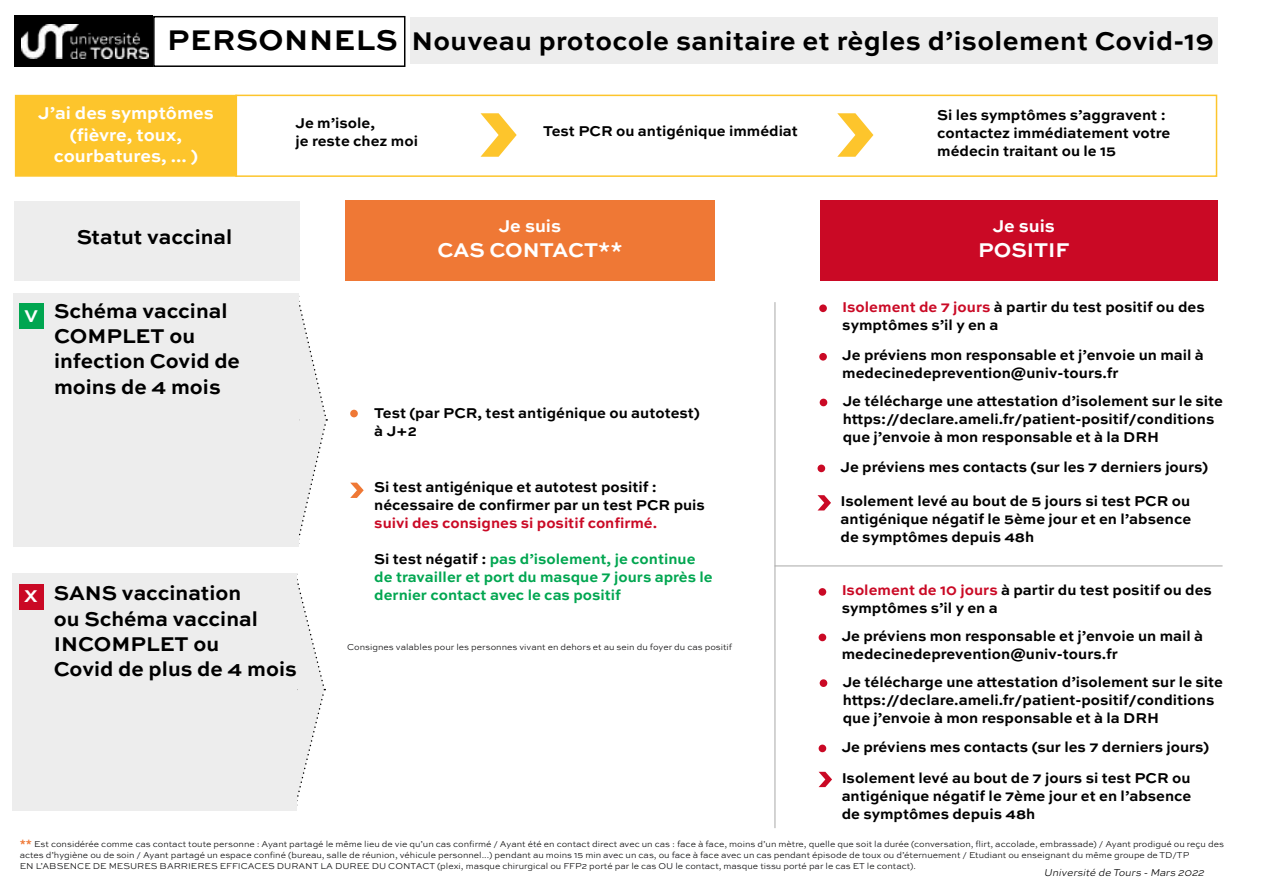
<style>
.page{position:relative;width:1263px;height:893px;background:#fff}
.page>*{position:absolute;margin:0;border:0;box-sizing:border-box;transform-origin:0 0}
.t1{font:700 27px "Sweet Sans Pro";letter-spacing:.015em;color:#000}
.t2{font:700 21px/25.2px "Sweet Sans Pro";color:#000}
.t3{font:700 21px "Sweet Sans Pro";color:#fff}
.t4{font:700 18px/21.6px "Sweet Sans Pro";color:#fff;text-align:center}
.t5{font:700 15px/18px "Sweet Sans Pro";color:#000}
.t6{font:700 15px/18px "Sweet Sans Pro";color:#00a650}
.t7{font:700 15px "Sweet Sans Pro";color:#ca0925}
.t8{font:italic 300 10.5px "Sweet Sans Pro";color:#000}
.t9{font:300 9px/10.8px "Sweet Sans Pro";color:#020203}
.s1{font-size:30px}
.s2{color:#000}
.s3{color:#ca0925}
.s4{font-weight:700;font-size:10.5px;color:#ef7835}
</style>
<div class="page">
<svg style="left:297px;top:573px;width:29px;height:233px"></svg>
<svg style="left:299px;top:296px;width:28px;height:248px"></svg>
<div style="left:410px;top:17px;width:808px;height:47px;background:#ededed"></div>
<div style="left:14px;top:201px;width:286px;height:80px;background:#ededed"></div>
<div style="left:13px;top:573px;width:284px;height:237px;background:#ededed"></div>
<div style="left:14px;top:293px;width:285px;height:253px;background:#ededed"></div>
<div style="left:15px;top:95px;width:222px;height:82px;background:#fdc52c;border:2px solid #fdc52c"></div>
<div style="left:345px;top:201px;width:370px;height:80px;background:#ef7835"></div>
<div style="left:820px;top:201px;width:398px;height:80px;background:#ca0925"></div>
<div style="left:19px;top:584px;width:25px;height:26px;background:#ca0925"></div>
<div style="left:19px;top:304px;width:25px;height:25px;background:#00a650"></div>
<div style="left:235px;top:95px;width:982px;height:82px;border:2px solid #fdc52c"></div>
<svg style="left:480px;top:113px;width:37px;height:44px"></svg>
<svg style="left:837px;top:113px;width:36px;height:44px"></svg>
<div style="left:819px;top:304px;width:8px;height:8px;background:#ca0925;border-radius:50%"></div>
<div style="left:819px;top:353px;width:8px;height:8px;background:#ca0925;border-radius:50%"></div>
<div style="left:817px;top:465px;width:8px;height:7px;background:#ca0925;border-radius:50%"></div>
<svg style="left:817px;top:495px;width:14px;height:15px"></svg>
<div style="left:819px;top:588px;width:7px;height:8px;background:#ca0925;border-radius:50%"></div>
<svg style="left:819px;top:772px;width:13px;height:15px"></svg>
<hr style="left:774px;top:302px;width:1px;height:526px;background:#a8a8a7">
<hr style="left:774px;top:566px;width:448px;height:1px;background:#a8a8a7">
<div style="left:14px;top:16px;width:139px;height:51px;background:#000"></div>
<img style="left:21px;top:25px;width:128px;height:33px">
<div style="left:153px;top:16px;width:252px;height:51px;border:2px solid #000"></div>
<div style="left:819px;top:634px;width:7px;height:7px;background:#ca0925;border-radius:50%"></div>
<div style="left:819px;top:745px;width:7px;height:7px;background:#ca0925;border-radius:50%"></div>
<div style="left:820px;top:399px;width:7px;height:7px;background:#ca0925;border-radius:50%"></div>
<div style="left:820px;top:679px;width:7px;height:8px;background:#ca0925;border-radius:50%"></div>
<div style="left:350px;top:410px;width:8px;height:7px;background:#ef7835;border-radius:50%"></div>
<svg style="left:350px;top:483px;width:14px;height:15px"></svg>
<h1 class="t1" style="left:167px;top:20px;width:1048px"><span class="s1">PERSONNELS</span> Nouveau protocole sanitaire et règles d’isolement Covid-19</h1>
<p class="t4" style="left:38px;top:101px;width:177px">J’ai des symptômes (fièvre, toux, courbatures, ... )</p>
<h2 class="t2" style="left:77px;top:223px;width:157px">Statut vaccinal</h2>
<p class="t4" style="left:25px;top:304px;width:15px">V</p>
<h2 class="t2" style="left:54px;top:297px;width:187px">Schéma vaccinal<br>COMPLET ou infection Covid de moins de 4 mois</h2>
<p class="t5" style="left:296px;top:114px;width:124px">Je m’isole,<br>je reste chez moi</p>
<p class="t5" style="left:543px;top:121px;width:256px">Test PCR ou antigénique immédiat</p>
<p class="t4" style="left:499px;top:214px;width:64px">Je suis</p>
<h2 class="t3" style="left:437px;top:234px;width:187px">CAS CONTACT**</h2>
<p class="t5" style="left:374px;top:403px;width:327px">Test (par PCR, test antigénique ou autotest) à J+2</p>
<p class="t4" style="left:24px;top:584px;width:15px">X</p>
<h2 class="t2" style="left:54px;top:579px;width:244px">SANS vaccination<br>ou Schéma vaccinal<br>INCOMPLET ou<br>Covid de plus de 4 mois</h2>
<p class="t5" style="left:374px;top:477px;width:332px">Si test antigénique et autotest positif : nécessaire de confirmer par un test PCR puis</p>
<p class="t7" style="left:374px;top:512px;width:284px">suivi des consignes si positif confirmé.</p>
<p class="t6" style="left:374px;top:549px;width:340px"><span class="s2">Si test négatif :</span> pas d’isolement, je continue de travailler et port du masque 7 jours après le dernier contact avec le cas positif</p>
<p class="t9" style="left:347px;top:642px;width:386px">Consignes valables pour les personnes vivant en dehors et au sein du foyer du cas positif</p>
<p class="t5" style="left:937px;top:105px;width:235px">Si les symptômes s’aggravent : contactez immédiatement votre médecin traitant ou le 15</p>
<p class="t4" style="left:993px;top:214px;width:64px">Je suis</p>
<h2 class="t3" style="left:978px;top:234px;width:93px">POSITIF</h2>
<p class="t5" style="left:842px;top:297px;width:364px"><span class="s3">Isolement de 7 jours</span> à partir du test positif ou des symptômes s’il y en a</p>
<p class="t5" style="left:842px;top:345px;width:363px">Je préviens mon responsable et j’envoie un mail à medecinedeprevention@univ-tours.fr</p>
<p class="t5" style="left:843px;top:391px;width:382px">Je télécharge une attestation d’isolement sur le site https://declare.ameli.fr/patient-positif/conditions que j’envoie à mon responsable et à la DRH</p>
<p class="t5" style="left:841px;top:457px;width:369px">Je préviens mes contacts (sur les 7 derniers jours)</p>
<p class="t5" style="left:841px;top:491px;width:352px;text-align:justify">Isolement levé au bout de 5 jours si test PCR ou antigénique négatif le 5ème jour et en l’absence de symptômes depuis 48h</p>
<p class="t5" style="left:842px;top:580px;width:372px"><span class="s3">Isolement de 10 jours</span> à partir du test positif ou des symptômes s’il y en a</p>
<p class="t5" style="left:842px;top:626px;width:363px">Je préviens mon responsable et j’envoie un mail à medecinedeprevention@univ-tours.fr</p>
<p class="t5" style="left:843px;top:672px;width:382px">Je télécharge une attestation d’isolement sur le site https://declare.ameli.fr/patient-positif/conditions que j’envoie à mon responsable et à la DRH</p>
<p class="t5" style="left:842px;top:737px;width:369px">Je préviens mes contacts (sur les 7 derniers jours)</p>
<p class="t5" style="left:842px;top:768px;width:351px;text-align:justify">Isolement levé au bout de 7 jours si test PCR ou antigénique négatif le 7ème jour et en l’absence de symptômes depuis 48h</p>
<p class="t9" style="left:20px;top:838px;width:1206px"><span class="s4">**</span> Est considérée comme cas contact toute personne : Ayant partagé le même lieu de vie qu’un cas confirmé / Ayant été en contact direct avec un cas : face à face, moins d’un mètre, quelle que soit la durée (conversation, flirt, accolade, embrassade) / Ayant prodigué ou reçu des actes d’hygiène ou de soin / Ayant partagé un espace confiné (bureau, salle de réunion, véhicule personnel...) pendant au moins 15 min avec un cas, ou face à face avec un cas pendant épisode de toux ou d’éternuement / Etudiant ou enseignant du même groupe de TD/TP<br>EN L’ABSENCE DE MESURES BARRIERES EFFICACES DURANT LA DUREE DU CONTACT (plexi, masque chirurgical ou FFP2 porté par le cas OU le contact, masque tissu porté par le cas ET le contact).</p>
<p class="t8" style="left:1044px;top:865px;width:164px">Université de Tours -Mars 2022</p>
</div>
